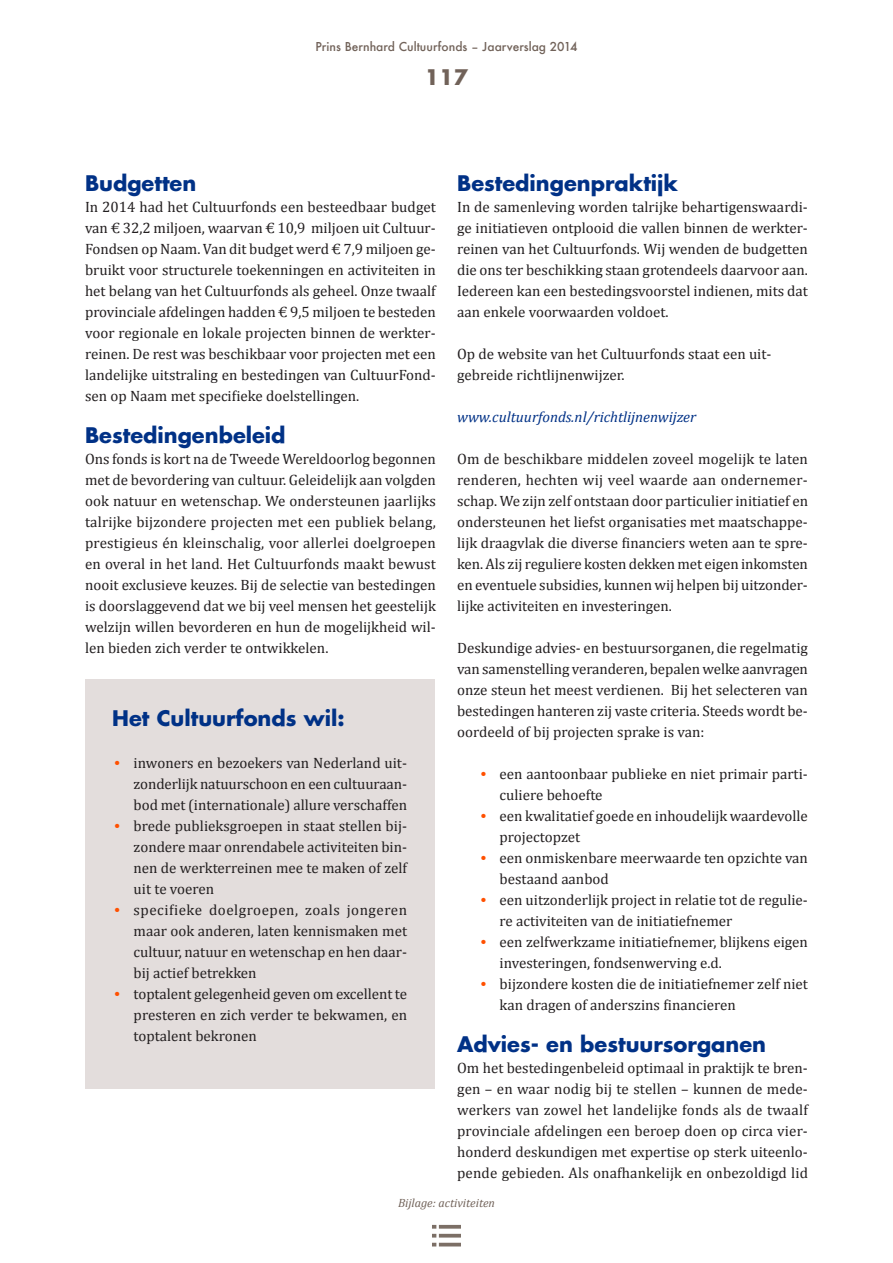
<style>
.page{position:relative;width:893px;height:1263px;background:#fff}
.page>*{position:absolute;margin:0;border:0;box-sizing:border-box;transform-origin:0 0}
.KOPzwart_14pt{font:700 21px "Futura";color:#003186}
.KOPzwart_kader{font:700 21px "Futura";color:#003186}
.t1{font:700 21px "Futura";color:#716259}
.BODY_cambria_10pt{font:15px/21px "Cambria";color:#231f20;text-align:justify}
.BODY_cambria_10pt-2{font:italic 15px "Cambria";color:#003186}
.t2{font:500 12px "Futura";color:#716259}
.t3{font:italic 12px "Cambria";color:#716259}
.s1{font-family:"Futura";font-weight:500;font-size:13.5px;color:#ff5000}
</style>
<div class="page">
<hr style="left:439px;top:1234px;width:22px;height:3px;background:#7c6f66">
<hr style="left:439px;top:1225px;width:22px;height:3px;background:#7c6f66">
<hr style="left:439px;top:1243px;width:22px;height:3px;background:#7c6f66">
<svg style="left:432px;top:1234px;width:4px;height:3px"></svg>
<svg style="left:432px;top:1225px;width:4px;height:3px"></svg>
<svg style="left:432px;top:1243px;width:4px;height:3px"></svg>
<div style="left:85px;top:680px;width:349px;height:409px;background:#e3dddc"></div>
<p class="t2" style="left:315px;top:38px;width:264px">Prins Bernhard Cultuurfonds – Jaarverslag 2014</p>
<h1 class="t1" style="left:425px;top:63px;width:45px">117</h1>
<p class="KOPzwart_14pt" style="left:85px;top:168px;width:113px">Budgetten</p>
<p class="BODY_cambria_10pt" style="left:85px;top:196px;width:352px">In 2014 had het Cultuurfonds een besteedbaar budget van € 32,2 miljoen, waarvan € 10,9 miljoen uit Cultuur-Fondsen op Naam. Van dit budget werd € 7,9 miljoen ge&shy;bruikt voor structurele toekenningen en activiteiten in het belang van het Cultuurfonds als geheel. Onze twaalf provinciale afdelingen hadden € 9,5 miljoen te besteden voor regionale en lokale projecten binnen de werkter&shy;reinen. De rest was beschikbaar voor projecten met een landelijke uitstraling en bestedingen van CultuurFond&shy;sen op Naam met specifieke doelstellingen.</p>
<p class="KOPzwart_14pt" style="left:85px;top:420px;width:202px">Bestedingenbeleid</p>
<p class="BODY_cambria_10pt" style="left:85px;top:448px;width:352px">Ons fonds is kort na de Tweede Wereldoorlog begonnen met de bevordering van cultuur. Geleidelijk aan volgden ook natuur en wetenschap. We ondersteunen jaarlijks talrijke bijzondere projecten met een publiek belang, prestigieus én kleinschalig, voor allerlei doelgroepen en overal in het land. Het Cultuurfonds maakt bewust nooit exclusieve keuzes. Bij de selectie van bestedingen is doorslaggevend dat we bij veel mensen het geestelijk welzijn willen bevorderen en hun de mogelijkheid wil&shy;len bieden zich verder te ontwikkelen.</p>
<p class="KOPzwart_14pt" style="left:457px;top:168px;width:222px">Bestedingenpraktijk</p>
<p class="BODY_cambria_10pt" style="left:457px;top:196px;width:352px">In de samenleving worden talrijke behartigenswaardi&shy;ge initiatieven ontplooid die vallen binnen de werkter&shy;reinen van het Cultuurfonds. Wij wenden de budgetten die ons ter beschikking staan grotendeels daarvoor aan.<br>Iedereen kan een bestedingsvoorstel indienen, mits dat aan enkele voorwaarden voldoet.</p>
<p class="BODY_cambria_10pt" style="left:457px;top:343px;width:316px">Op de website van het Cultuurfonds staat een uit-</p>
<p class="BODY_cambria_10pt" style="left:457px;top:364px;width:169px">gebreide richtlijnenwijzer.</p>
<p class="BODY_cambria_10pt-2" style="left:457px;top:407px;width:241px">www.cultuurfonds.nl/richtlijnenwijzer</p>
<p class="BODY_cambria_10pt" style="left:457px;top:448px;width:352px">Om de beschikbare middelen zoveel mogelijk te laten renderen, hechten wij veel waarde aan ondernemer&shy;schap. We zijn zelf ontstaan door particulier initiatief en ondersteunen het liefst organisaties met maatschappe&shy;lijk draagvlak die diverse financiers weten aan te spre&shy;ken. Als zij reguliere kosten dekken met eigen inkomsten en eventuele subsidies, kunnen wij helpen bij uitzonder&shy;lijke activiteiten en investeringen.</p>
<p class="BODY_cambria_10pt" style="left:457px;top:637px;width:352px">Deskundige advies- en bestuursorganen, die regelmatig van samenstelling veranderen, bepalen welke aanvragen onze steun het meest verdienen. Bij het selecteren van bestedingen hanteren zij vaste criteria. Steeds wordt be&shy;oordeeld of bij projecten sprake is van:</p>
<p class="BODY_cambria_10pt" style="left:500px;top:763px;width:310px;text-indent:-21px"><span class="s1">•</span> een aantoonbaar publieke en niet primair parti&shy;culiere behoefte</p>
<p class="BODY_cambria_10pt" style="left:500px;top:805px;width:310px;text-indent:-21px"><span class="s1">•</span> een kwalitatief goede en inhoudelijk waardevolle projectopzet</p>
<p class="BODY_cambria_10pt" style="left:500px;top:847px;width:310px;text-indent:-21px"><span class="s1">•</span> een onmiskenbare meerwaarde ten opzichte van bestaand aanbod</p>
<p class="BODY_cambria_10pt" style="left:500px;top:889px;width:310px;text-indent:-21px"><span class="s1">•</span> een uitzonderlijk project in relatie tot de regulie&shy;re activiteiten van de initiatiefnemer</p>
<p class="BODY_cambria_10pt" style="left:500px;top:931px;width:310px;text-indent:-21px"><span class="s1">•</span> een zelfwerkzame initiatiefnemer, blijkens eigen investeringen, fondsenwerving e.d.</p>
<p class="BODY_cambria_10pt" style="left:500px;top:973px;width:310px;text-indent:-21px"><span class="s1">•</span> bijzondere kosten die de initiatiefnemer zelf niet kan dragen of anderszins financieren</p>
<p class="KOPzwart_14pt" style="left:457px;top:1029px;width:311px">Advies- en bestuursorganen</p>
<p class="BODY_cambria_10pt" style="left:457px;top:1057px;width:352px">Om het bestedingenbeleid optimaal in praktijk te bren&shy;gen – en waar nodig bij te stellen – kunnen de mede&shy;werkers van zowel het landelijke fonds als de twaalf provinciale afdelingen een beroep doen op circa vier&shy;honderd deskundigen met expertise op sterk uiteenlo&shy;pende gebieden. Als onafhankelijk en onbezoldigd lid</p>
<p class="t3" style="left:398px;top:1196px;width:98px">Bijlage: activiteiten</p>
<p class="KOPzwart_kader" style="left:112px;top:704px;width:234px">Het Cultuurfonds wil:</p>
<p class="BODY_cambria_10pt" style="left:134px;top:752px;width:275px;text-indent:-21px"><span class="s1">•</span> inwoners en bezoekers van Nederland uit&shy;zonderlijk natuurschoon en een cultuuraan&shy;bod met (internationale) allure verschaffen</p>
<p class="BODY_cambria_10pt" style="left:134px;top:815px;width:275px;text-indent:-21px"><span class="s1">•</span> brede publieksgroepen in staat stellen bij&shy;zondere maar onrendabele activiteiten bin&shy;nen de werkterreinen mee te maken of zelf uit te voeren</p>
<p class="BODY_cambria_10pt" style="left:134px;top:899px;width:275px;text-indent:-21px"><span class="s1">•</span> specifieke doelgroepen, zoals jongeren maar ook anderen, laten kennismaken met cultuur, natuur en wetenschap en hen daar&shy;bij actief betrekken</p>
<p class="BODY_cambria_10pt" style="left:134px;top:983px;width:275px;text-indent:-21px"><span class="s1">•</span> toptalent gelegenheid geven om excellent te presteren en zich verder te bekwamen, en toptalent bekronen</p>
</div>
